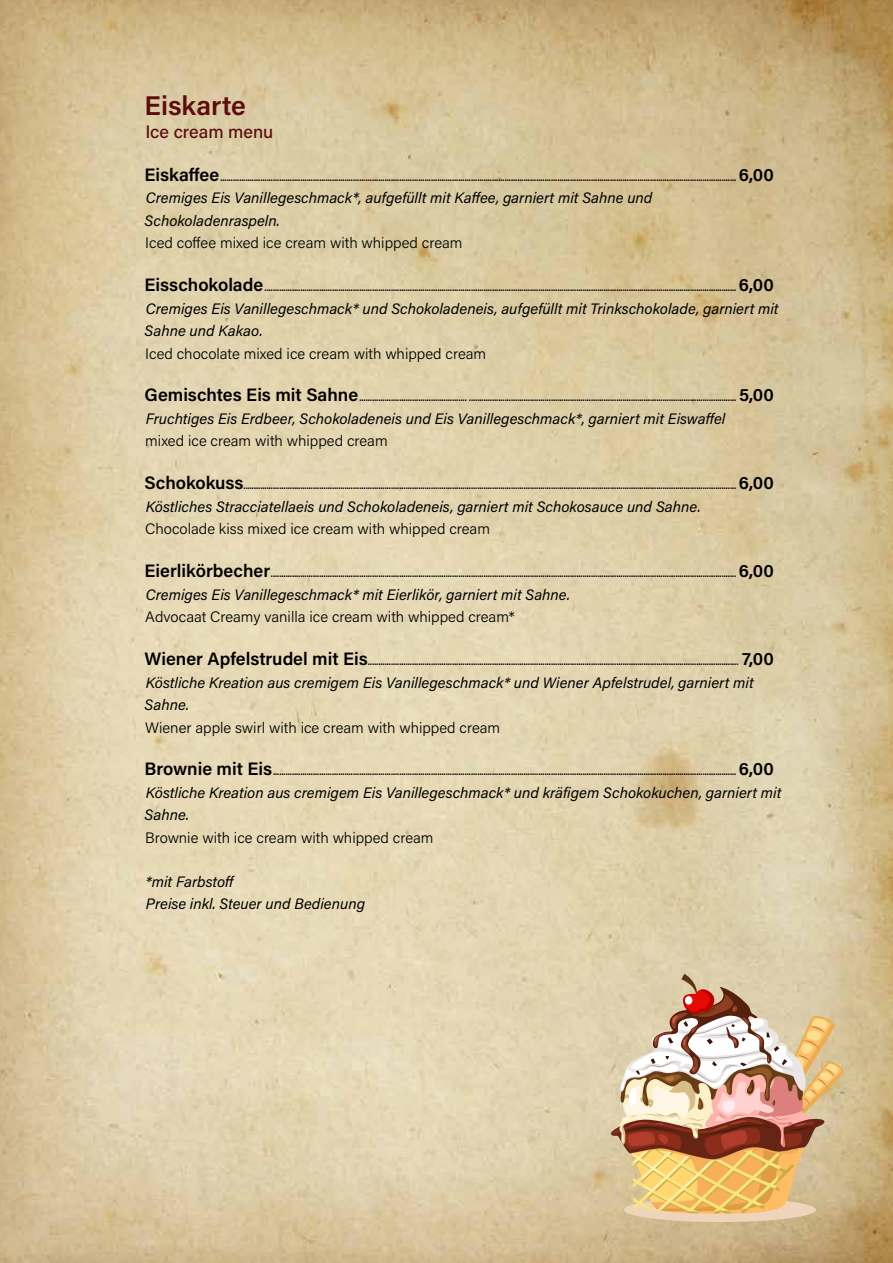
<style>
.page{position:relative;width:893px;height:1263px;background:#fff}
.page>*{position:absolute;margin:0;border:0;box-sizing:border-box;transform-origin:0 0}
.t1{font:600 27px "Acumin Pro";color:#5c0c0c}
.t2{font:500 18px "Acumin Pro";color:#5c0c0c}
.t3{font:italic 15.15px/22.5px "Acumin Pro";color:#000}
.t4{font:300 15.15px "Acumin Pro";color:#000}
.t5{font:600 9px "Acumin Pro";color:#000}
.s1{font-size:18px}
</style>
<div class="page">
<img style="left:0;top:0;width:893px;height:1263px">
<div style="left:624px;top:1197px;width:192px;height:25px;background:#edd4ba;border-radius:50%"></div>
<svg style="left:610px;top:974px;width:234px;height:240px;background:#d4b18b"></svg>
<div style="left:685px;top:996px;width:7px;height:8px;background:#fff;border-radius:50%"></div>
<h1 class="t1" style="left:145px;top:87px;width:103px">Eiskarte</h1>
<h2 class="t2" style="left:145px;top:119px;width:130px">Ice cream menu</h2>
<p class="t5" style="left:145px;top:171px;width:631px"><span class="s1">Eiskaffee</span>..................................................................................................................................................................................................................................................... <span class="s1">6,00</span></p>
<h3 class="t3" style="left:145px;top:186px;width:509px">Cremiges Eis Vanillegeschmack*, aufgefüllt mit Kaffee, garniert mit Sahne und<br>Schokoladenraspeln.</h3>
<h3 class="t4" style="left:145px;top:232px;width:319px">Iced coffee mixed ice cream with whipped cream</h3>
<p class="t5" style="left:145px;top:282px;width:631px"><span class="s1">Eisschokolade</span>................................................................................................................................................................................................................................ <span class="s1">6,00</span></p>
<h3 class="t3" style="left:145px;top:296px;width:636px">Cremiges Eis Vanillegeschmack* und Schokoladeneis, aufgefüllt mit Trinkschokolade, garniert mit<br>Sahne und Kakao.</h3>
<h3 class="t4" style="left:145px;top:343px;width:342px">Iced chocolate mixed ice cream with whipped cream</h3>
<p class="t5" style="left:145px;top:392px;width:631px"><span class="s1">Gemischtes Eis mit Sahne</span>................................................... ............................................................................................................................... <span class="s1">5,00</span></p>
<h3 class="t3" style="left:146px;top:407px;width:581px">Fruchtiges Eis Erdbeer, Schokoladeneis und Eis Vanillegeschmack*, garniert mit Eiswaffel</h3>
<h3 class="t4" style="left:145px;top:431px;width:244px">mixed ice cream with whipped cream</h3>
<p class="t5" style="left:145px;top:480px;width:631px"><span class="s1">Schokokuss</span>.......................................................................................................................................................................................................................................... <span class="s1">6,00</span></p>
<h3 class="t3" style="left:146px;top:495px;width:556px">Köstliches Stracciatellaeis und Schokoladeneis, garniert mit Schokosauce und Sahne.</h3>
<h3 class="t4" style="left:145px;top:518px;width:346px">Chocolade kiss mixed ice cream with whipped cream</h3>
<p class="t5" style="left:145px;top:568px;width:631px"><span class="s1">Eierlikörbecher</span>............................................................................................................................................................................................................................. <span class="s1">6,00</span></p>
<h3 class="t3" style="left:146px;top:582px;width:426px">Cremiges Eis Vanillegeschmack* mit Eierlikör, garniert mit Sahne.</h3>
<h3 class="t4" style="left:145px;top:606px;width:371px">Advocaat Creamy vanilla ice cream with whipped cream*</h3>
<p class="t5" style="left:145px;top:655px;width:631px"><span class="s1">Wiener Apfelstrudel mit Eis</span>................................................................................................................................................................................ <span class="s1">7,00</span></p>
<h3 class="t3" style="left:145px;top:670px;width:611px">Köstliche Kreation aus cremigem Eis Vanillegeschmack* und Wiener Apfelstrudel, garniert mit<br>Sahne.</h3>
<h3 class="t4" style="left:145px;top:717px;width:357px">Wiener apple swirl with ice cream with whipped cream</h3>
<p class="t5" style="left:145px;top:766px;width:631px"><span class="s1">Brownie mit Eis</span>............................................................................................................................................................................................................................ <span class="s1">6,00</span></p>
<h3 class="t3" style="left:145px;top:781px;width:638px">Köstliche Kreation aus cremigem Eis Vanillegeschmack* und kräfigem Schokokuchen, garniert mit<br>Sahne.</h3>
<h3 class="t4" style="left:145px;top:827px;width:290px">Brownie with ice cream with whipped cream</h3>
<h3 class="t3" style="left:146px;top:869px;width:221px">*mit Farbstoff<br>Preise inkl. Steuer und Bedienung</h3>
</div>
